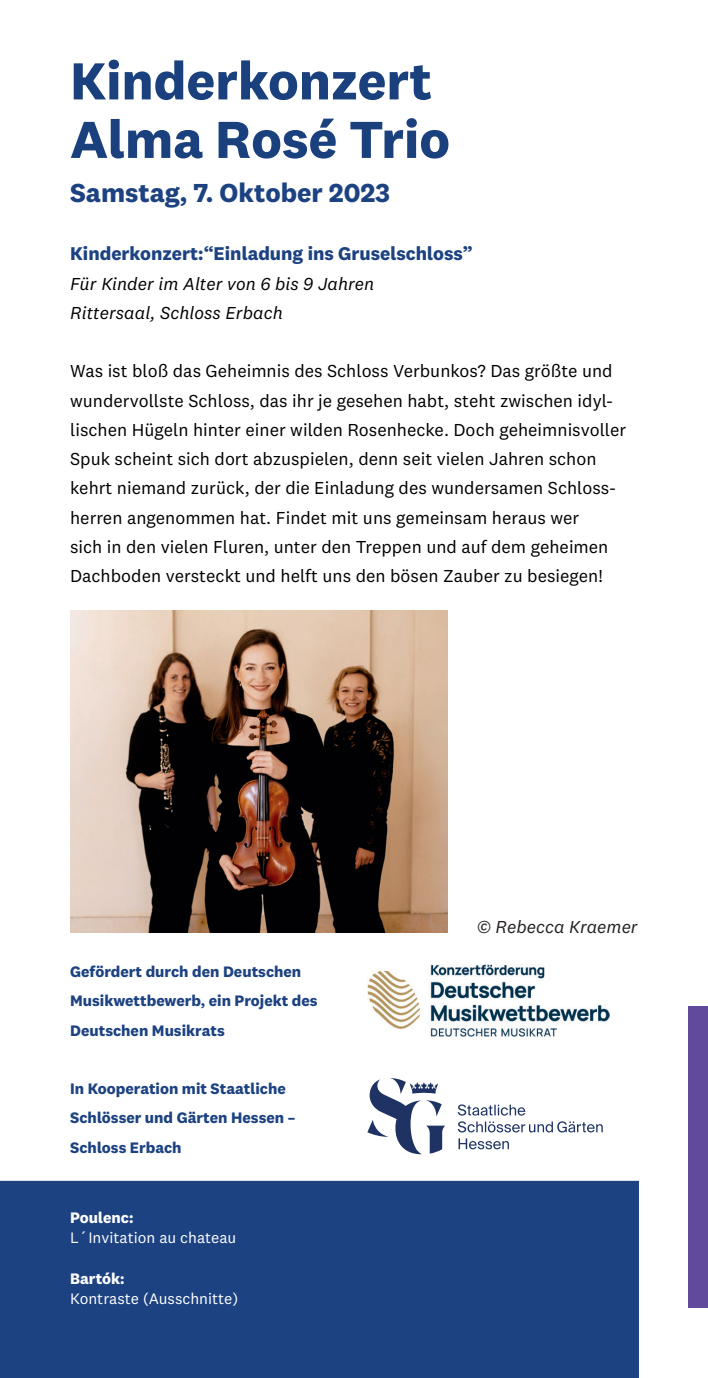
<style>
.page{position:relative;width:708px;height:1378px;background:#fff}
.page>*{position:absolute;margin:0;border:0;box-sizing:border-box;transform-origin:0 0}
.Fließtext{font:700 54px/58.5px "National 2";color:#1a417e}
.Fließtext-2{font:700 27px "National 2";color:#1c4282}
.Fließtext-3{font:700 19.12px "National 2";color:#1c4282}
.Fließtext-4{font:18px/29.2px "National 2";color:#000002}
.Fließtext-5{font:italic 18px/29.2px "National 2";color:#000002}
.Fließtext-6{font:italic 18px "National 2";color:#231f20}
.Fließtext-7{font:700 15.75px/29.2px "National 2";color:#1c4282}
.Fließtext-8{font:15.75px "National 2";color:#fff}
.Fließtext-9{font:700 15.75px "National 2";color:#fff}
</style>
<div class="page">
<div style="left:689px;top:1006px;width:19px;height:301px;background:#61499c"></div>
<div style="left:0;top:1182px;width:638px;height:196px;background:#1c4282"></div>
<div style="left:0;top:1181px;width:639px;height:197px;border:2px solid #1c4282"></div>
<img style="left:367px;top:964px;width:242px;height:73px">
<svg style="left:459px;top:1138px;width:50px;height:11px"></svg>
<svg style="left:458px;top:1121px;width:145px;height:11px"></svg>
<svg style="left:458px;top:1104px;width:67px;height:11px"></svg>
<svg style="left:367px;top:1078px;width:78px;height:76px"></svg>
<img style="left:70px;top:611px;width:378px;height:321px">
<p class="Fließtext" style="left:70px;top:51px;width:381px">Kinderkonzert<br>Alma Rosé Trio</p>
<p class="Fließtext-2" style="left:70px;top:176px;width:321px">Samstag, 7. Oktober 2023</p>
<p class="Fließtext-3" style="left:70px;top:242px;width:404px">Kinderkonzert:“Einladung ins Gruselschloss”</p>
<p class="Fließtext-5" style="left:70px;top:269px;width:306px">Für Kinder im Alter von 6 bis 9 Jahren<br>Rittersaal, Schloss Erbach</p>
<p class="Fließtext-4" style="left:70px;top:356px;width:558px">Was ist bloß das Geheimnis des Schloss Verbunkos? Das größte und wundervollste Schloss, das ihr je gesehen habt, steht zwischen idyl&shy;lischen Hügeln hinter einer wilden Rosenhecke. Doch geheimnisvoller Spuk scheint sich dort abzuspielen, denn seit vielen Jahren schon kehrt niemand zurück, der die Einladung des wundersamen Schloss&shy;herren angenommen hat. Findet mit uns gemeinsam heraus wer<br>sich in den vielen Fluren, unter den Treppen und auf dem geheimen Dachboden versteckt und helft uns den bösen Zauber zu besiegen!</p>
<p class="Fließtext-7" style="left:70px;top:957px;width:249px">Gefördert durch den Deutschen<br>Musikwettbewerb, ein Projekt des<br>Deutschen Musikrats</p>
<p class="Fließtext-7" style="left:70px;top:1074px;width:227px">In Kooperation mit Staatliche<br>Schlösser und Gärten Hessen –<br>Schloss Erbach</p>
<p class="Fließtext-9" style="left:70px;top:1208px;width:65px">Poulenc:</p>
<p class="Fließtext-8" style="left:70px;top:1228px;width:168px">L´Invitation au chateau</p>
<p class="Fließtext-9" style="left:70px;top:1269px;width:56px">Bartók:</p>
<p class="Fließtext-8" style="left:70px;top:1289px;width:169px">Kontraste (Ausschnitte)</p>
<p class="Fließtext-6" style="left:477px;top:916px;width:163px">© Rebecca Kraemer</p>
</div>
